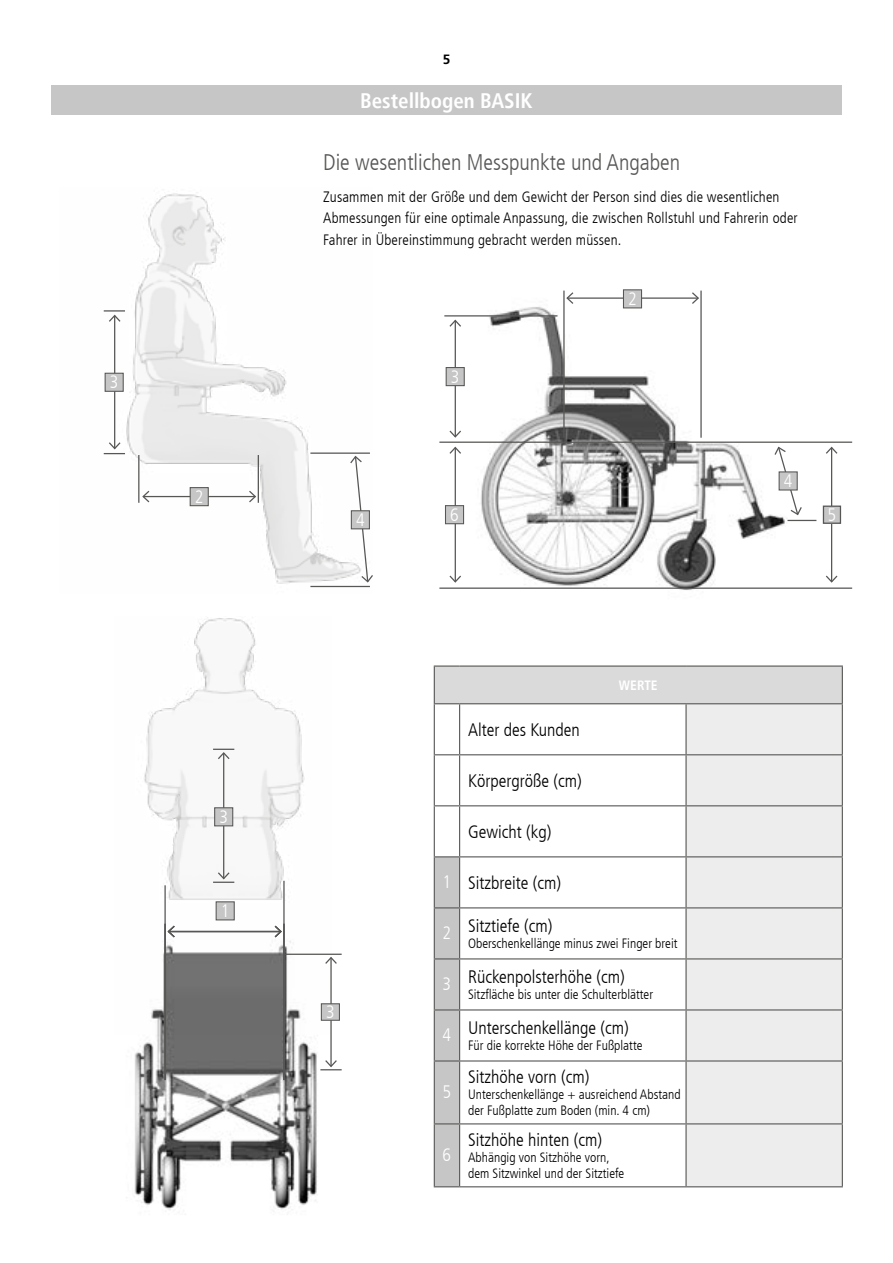
<style>
.page{position:relative;width:893px;height:1263px;background:#fff}
.page>*{position:absolute;margin:0;border:0;box-sizing:border-box;transform-origin:0 0}
.t1{font:300 condensed 22.5px "Frutiger LT";color:#575756}
.t2{font:700 condensed 21px "Frutiger LT";color:#fff}
.t3{font:300 condensed 18px "Frutiger LT";color:#000}
.t4{font:300 condensed 18px "Frutiger LT";color:#fff}
.t5{font:300 condensed 15px/21.3px "Frutiger LT";letter-spacing:.01em;color:#000}
.t6{font:300 condensed 13.5px/16.2px "Frutiger LT";color:#000}
.t7{font:700 condensed 13.5px "Frutiger LT";letter-spacing:.005em;color:#fff}
.t8{font:700 13.5px "Frutiger LT";color:#000}
.s1{color:#fff}
</style>
<div class="page">
<img style="left:433px;top:290px;width:420px;height:395px">
<img style="left:134px;top:953px;width:208px;height:259px">
<img style="left:134px;top:617px;width:197px;height:417px">
<img style="left:103px;top:193px;width:267px;height:395px">
<div style="left:434px;top:666px;width:408px;height:38px;background:#dadada"></div>
<div style="left:687px;top:704px;width:155px;height:482px;background:#ededed"></div>
<hr style="left:434px;top:704px;width:1px;height:50px;background:#575756">
<hr style="left:459px;top:704px;width:1px;height:50px;background:#575756">
<hr style="left:685px;top:704px;width:2px;height:50px;background:#575756">
<hr style="left:842px;top:704px;width:1px;height:50px;background:#575756">
<svg style="left:434px;top:754px;width:26px;height:1px"></svg>
<hr style="left:434px;top:755px;width:1px;height:50px;background:#575756">
<hr style="left:460px;top:754px;width:226px;height:1px;background:#575756">
<hr style="left:459px;top:755px;width:1px;height:50px;background:#575756">
<hr style="left:686px;top:754px;width:157px;height:1px;background:#575756">
<hr style="left:685px;top:755px;width:2px;height:50px;background:#575756">
<hr style="left:842px;top:755px;width:1px;height:50px;background:#575756">
<svg style="left:434px;top:805px;width:26px;height:1px"></svg>
<hr style="left:434px;top:806px;width:1px;height:50px;background:#575756">
<hr style="left:460px;top:805px;width:226px;height:1px;background:#575756">
<hr style="left:459px;top:806px;width:1px;height:50px;background:#575756">
<hr style="left:686px;top:805px;width:157px;height:1px;background:#575756">
<hr style="left:685px;top:806px;width:2px;height:50px;background:#575756">
<hr style="left:842px;top:806px;width:1px;height:50px;background:#575756">
<hr style="left:460px;top:856px;width:226px;height:1px;background:#575756">
<hr style="left:686px;top:856px;width:157px;height:1px;background:#575756">
<hr style="left:685px;top:857px;width:2px;height:50px;background:#575756">
<hr style="left:842px;top:857px;width:1px;height:50px;background:#575756">
<hr style="left:460px;top:907px;width:226px;height:1px;background:#575756">
<hr style="left:686px;top:907px;width:157px;height:1px;background:#575756">
<hr style="left:685px;top:908px;width:2px;height:50px;background:#575756">
<hr style="left:842px;top:908px;width:1px;height:50px;background:#575756">
<hr style="left:460px;top:958px;width:226px;height:1px;background:#575756">
<hr style="left:686px;top:958px;width:157px;height:1px;background:#575756">
<hr style="left:685px;top:959px;width:2px;height:50px;background:#575756">
<hr style="left:842px;top:959px;width:1px;height:50px;background:#575756">
<hr style="left:460px;top:1009px;width:226px;height:1px;background:#575756">
<hr style="left:686px;top:1009px;width:157px;height:1px;background:#575756">
<hr style="left:685px;top:1010px;width:2px;height:50px;background:#575756">
<hr style="left:842px;top:1010px;width:1px;height:50px;background:#575756">
<hr style="left:460px;top:1060px;width:226px;height:1px;background:#575756">
<hr style="left:686px;top:1060px;width:157px;height:1px;background:#575756">
<hr style="left:685px;top:1061px;width:2px;height:62px;background:#575756">
<hr style="left:842px;top:1061px;width:1px;height:62px;background:#575756">
<hr style="left:460px;top:1123px;width:226px;height:1px;background:#575756">
<hr style="left:686px;top:1123px;width:157px;height:1px;background:#575756">
<hr style="left:685px;top:1124px;width:2px;height:62px;background:#575756">
<hr style="left:842px;top:1124px;width:1px;height:62px;background:#575756">
<svg style="left:434px;top:856px;width:26px;height:331px;background:#bcbcbc"></svg>
<hr style="left:460px;top:1186px;width:226px;height:1px;background:#575756">
<hr style="left:686px;top:1186px;width:157px;height:1px;background:#575756">
<hr style="left:434px;top:665px;width:26px;height:2px;background:#575756">
<hr style="left:434px;top:667px;width:1px;height:36px;background:#575756">
<hr style="left:460px;top:665px;width:226px;height:2px;background:#575756">
<hr style="left:686px;top:665px;width:157px;height:2px;background:#575756">
<hr style="left:842px;top:667px;width:1px;height:36px;background:#575756">
<svg style="left:434px;top:703px;width:26px;height:1px"></svg>
<hr style="left:460px;top:703px;width:226px;height:1px;background:#575756">
<hr style="left:686px;top:703px;width:157px;height:1px;background:#575756">
<hr style="left:223px;top:753px;width:1px;height:125px;background:#575756">
<svg style="left:213px;top:871px;width:21px;height:12px"></svg>
<svg style="left:213px;top:749px;width:21px;height:11px"></svg>
<svg style="left:214px;top:807px;width:20px;height:20px"></svg>
<hr style="left:455px;top:448px;width:1px;height:134px;background:#575756">
<svg style="left:448px;top:574px;width:14px;height:10px"></svg>
<svg style="left:448px;top:446px;width:14px;height:9px"></svg>
<svg style="left:444px;top:505px;width:21px;height:20px"></svg>
<hr style="left:831px;top:448px;width:1px;height:134px;background:#575756">
<svg style="left:824px;top:574px;width:15px;height:10px"></svg>
<svg style="left:824px;top:446px;width:15px;height:9px"></svg>
<div style="left:823px;top:506px;width:17px;height:17px;background:#c6c6c6"></div>
<div style="left:823px;top:505px;width:18px;height:19px;border:1px solid #575756"></div>
<hr style="left:455px;top:321px;width:1px;height:116px;background:#575756">
<svg style="left:448px;top:429px;width:14px;height:10px"></svg>
<svg style="left:448px;top:319px;width:14px;height:9px"></svg>
<hr style="left:444px;top:315px;width:113px;height:1px;background:#575756">
<svg style="left:445px;top:366px;width:20px;height:21px"></svg>
<hr style="left:567px;top:297px;width:131px;height:2px;background:#575756">
<svg style="left:565px;top:291px;width:10px;height:14px"></svg>
<svg style="left:691px;top:291px;width:9px;height:14px"></svg>
<hr style="left:563px;top:291px;width:2px;height:147px;background:#575756">
<hr style="left:700px;top:291px;width:2px;height:147px;background:#575756">
<svg style="left:622px;top:289px;width:21px;height:20px"></svg>
<svg style="left:773px;top:446px;width:43px;height:75px"></svg>
<hr style="left:114px;top:316px;width:1px;height:132px;background:#575756">
<svg style="left:108px;top:314px;width:14px;height:9px"></svg>
<hr style="left:104px;top:310px;width:21px;height:2px;background:#575756">
<svg style="left:104px;top:441px;width:21px;height:13px"></svg>
<svg style="left:104px;top:372px;width:20px;height:20px"></svg>
<hr style="left:143px;top:496px;width:112px;height:1px;background:#575756">
<svg style="left:141px;top:489px;width:10px;height:15px"></svg>
<svg style="left:248px;top:489px;width:9px;height:15px"></svg>
<hr style="left:138px;top:455px;width:1px;height:48px;background:#575756">
<hr style="left:258px;top:455px;width:1px;height:48px;background:#575756">
<svg style="left:189px;top:486px;width:20px;height:21px"></svg>
<hr style="left:310px;top:452px;width:60px;height:2px;background:#575756">
<hr style="left:310px;top:586px;width:60px;height:1px;background:#575756">
<svg style="left:349px;top:455px;width:24px;height:128px"></svg>
<hr style="left:169px;top:931px;width:112px;height:1px;background:#575756">
<svg style="left:167px;top:924px;width:9px;height:15px"></svg>
<svg style="left:273px;top:924px;width:10px;height:15px"></svg>
<hr style="left:164px;top:885px;width:2px;height:195px;background:#575756">
<hr style="left:283px;top:881px;width:2px;height:199px;background:#575756">
<svg style="left:215px;top:901px;width:20px;height:20px"></svg>
<hr style="left:330px;top:958px;width:2px;height:108px;background:#575756">
<svg style="left:324px;top:956px;width:14px;height:9px"></svg>
<svg style="left:320px;top:1059px;width:22px;height:11px"></svg>
<hr style="left:285px;top:954px;width:57px;height:1px;background:#575756">
<svg style="left:320px;top:1003px;width:20px;height:18px"></svg>
<div style="left:51px;top:85px;width:791px;height:30px;background:#c6c6c6"></div>
<hr style="left:439px;top:441px;width:413px;height:2px;background:#575756">
<hr style="left:439px;top:587px;width:413px;height:2px;background:#575756">
<h3 class="t4" style="left:110px;top:372px;width:10px">3</h3>
<h3 class="t4" style="left:195px;top:486px;width:10px">2</h3>
<h3 class="t4" style="left:219px;top:806px;width:10px">3</h3>
<h3 class="t4" style="left:221px;top:900px;width:10px">1</h3>
<p class="t8" style="left:443px;top:51px;width:9px">5</p>
<h2 class="t2" style="left:360px;top:88px;width:174px">Bestellbogen BASIK</h2>
<h1 class="t1" style="left:323px;top:149px;width:359px">Die wesentlichen Messpunkte und Angaben</h1>
<p class="t5" style="left:323px;top:186px;width:476px">Zusammen mit der Größe und dem Gewicht der Person sind dies die wesentlichen<br>Abmessungen für eine optimale Anpassung, die zwischen Rollstuhl und Fahrerin oder<br>Fahrer in Übereinstimmung gebracht werden müssen.</p>
<h3 class="t4" style="left:356px;top:509px;width:10px">4</h3>
<h3 class="t4" style="left:326px;top:1001px;width:10px">3</h3>
<h3 class="t4" style="left:451px;top:366px;width:10px">3</h3>
<h3 class="t4" style="left:628px;top:288px;width:10px">2</h3>
<h3 class="t4" style="left:784px;top:470px;width:10px">4</h3>
<h3 class="t4" style="left:450px;top:504px;width:10px">6</h3>
<h3 class="t4" style="left:828px;top:504px;width:10px">5</h3>
<p class="t7" style="left:619px;top:677px;width:40px">WERTE</p>
<h3 class="t3" style="left:468px;top:720px;width:113px">Alter des Kunden</h3>
<h3 class="t3" style="left:468px;top:771px;width:115px">Körpergröße (cm)</h3>
<h3 class="t3" style="left:468px;top:822px;width:85px">Gewicht (kg)</h3>
<h3 class="t3" style="left:443px;top:873px;width:120px"><span class="s1">1</span> Sitzbreite (cm)</h3>
<h3 class="t3" style="left:443px;top:916px;width:111px"><span class="s1">2</span> Sitztiefe (cm)</h3>
<p class="t6" style="left:468px;top:936px;width:211px">Oberschenkellänge minus zwei Finger breit</p>
<h3 class="t3" style="left:443px;top:967px;width:184px"><span class="s1">3</span> Rückenpolsterhöhe (cm)</h3>
<p class="t6" style="left:468px;top:987px;width:186px">Sitzfläche bis unter die Schulterblätter</p>
<h3 class="t3" style="left:443px;top:1018px;width:188px"><span class="s1">4</span> Unterschenkellänge (cm)</h3>
<p class="t6" style="left:468px;top:1038px;width:176px">Für die korrekte Höhe der Fußplatte</p>
<h3 class="t4" style="left:443px;top:1082px;width:10px">5</h3>
<h3 class="t3" style="left:468px;top:1066px;width:123px">Sitzhöhe vorn (cm)</h3>
<p class="t6" style="left:468px;top:1086px;width:214px">Unterschenkellänge + ausreichend Abstand der Fußplatte zum Boden (min. 4 cm)</p>
<h3 class="t4" style="left:443px;top:1145px;width:10px">6</h3>
<h3 class="t3" style="left:468px;top:1129px;width:136px">Sitzhöhe hinten (cm)</h3>
<p class="t6" style="left:468px;top:1149px;width:158px">Abhängig von Sitzhöhe vorn, dem Sitzwinkel und der Sitztiefe</p>
</div>
